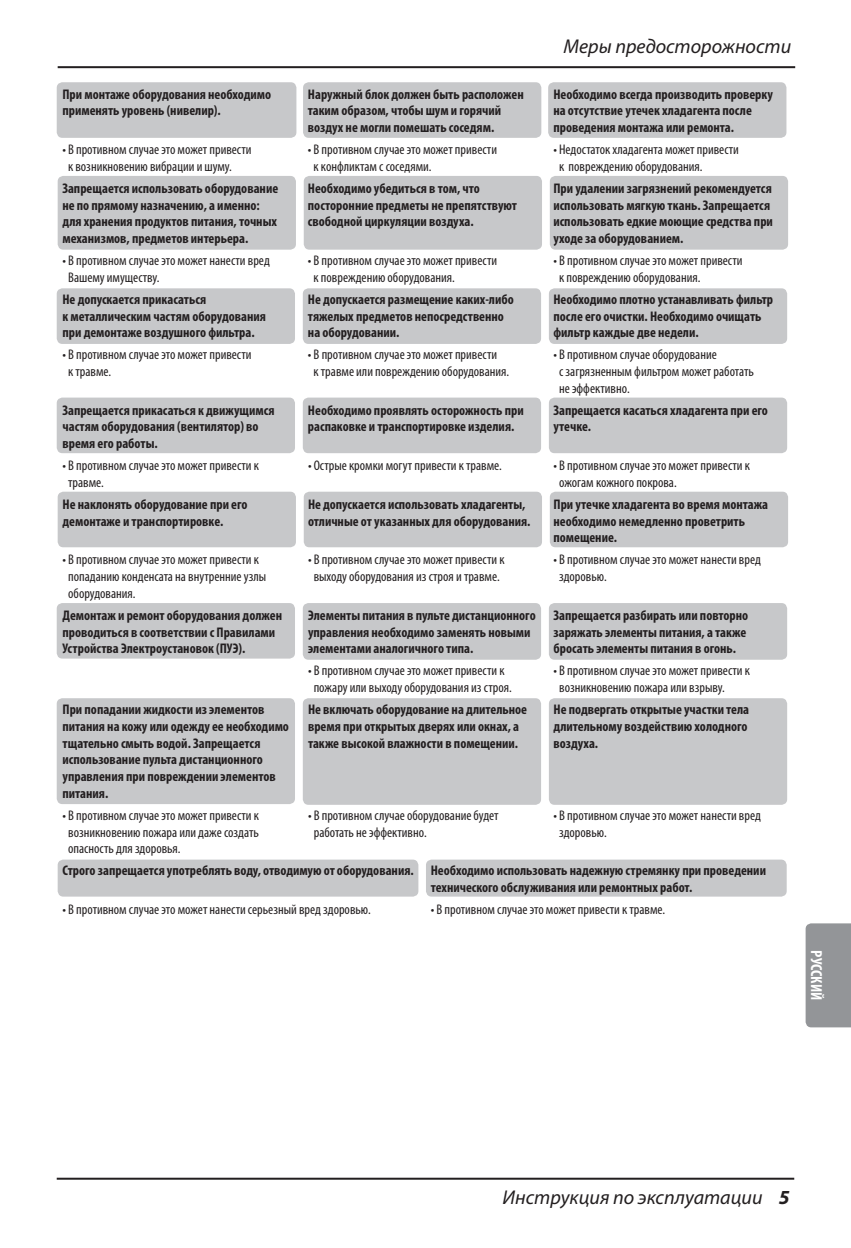
<style>
.page{position:relative;width:851px;height:1248px;background:#fff}
.page>*{position:absolute;margin:0;border:0;box-sizing:border-box;transform-origin:0 0}
.t1{font:italic 20px "Myriad Pro";color:#231f20}
.t2{font:700 condensed 16px "Myriad Pro";color:#fff}
.t3{font:700 condensed 14px/16.8px "Myriad Pro";color:#231f20}
.t4{font:condensed 14px/16.8px "Myriad Pro";color:#231f20}
.s1{font-weight:700}
</style>
<div class="page">
<hr style="left:57px;top:1177px;width:737px;height:2px;background:#231f20">
<hr style="left:58px;top:66px;width:737px;height:2px;background:#231f20">
<div style="left:805px;top:923px;width:45px;height:104px;background:#939598"></div>
<div style="left:58px;top:176px;width:238px;height:74px;background:#c7c8ca;border-radius:6px"></div>
<div style="left:57px;top:288px;width:238px;height:56px;background:#c7c8ca;border-radius:6px"></div>
<div style="left:57px;top:397px;width:238px;height:56px;background:#c7c8ca;border-radius:6px"></div>
<div style="left:58px;top:491px;width:238px;height:56px;background:#c7c8ca;border-radius:6px"></div>
<div style="left:57px;top:603px;width:238px;height:55px;background:#c7c8ca;border-radius:6px"></div>
<div style="left:57px;top:698px;width:238px;height:106px;background:#c7c8ca;border-radius:6px"></div>
<div style="left:58px;top:859px;width:360px;height:37px;background:#c7c8ca;border-radius:6px"></div>
<div style="left:426px;top:859px;width:360px;height:37px;background:#c7c8ca;border-radius:6px"></div>
<div style="left:304px;top:176px;width:238px;height:74px;background:#c7c8ca;border-radius:6px"></div>
<div style="left:303px;top:288px;width:238px;height:56px;background:#c7c8ca;border-radius:6px"></div>
<div style="left:303px;top:397px;width:238px;height:56px;background:#c7c8ca;border-radius:6px"></div>
<div style="left:304px;top:491px;width:238px;height:56px;background:#c7c8ca;border-radius:6px"></div>
<div style="left:303px;top:603px;width:238px;height:56px;background:#c7c8ca;border-radius:6px"></div>
<div style="left:303px;top:698px;width:238px;height:106px;background:#c7c8ca;border-radius:6px"></div>
<div style="left:549px;top:176px;width:239px;height:74px;background:#c7c8ca;border-radius:6px"></div>
<div style="left:549px;top:288px;width:238px;height:56px;background:#c7c8ca;border-radius:6px"></div>
<div style="left:549px;top:397px;width:238px;height:56px;background:#c7c8ca;border-radius:6px"></div>
<div style="left:549px;top:491px;width:239px;height:56px;background:#c7c8ca;border-radius:6px"></div>
<div style="left:549px;top:603px;width:238px;height:56px;background:#c7c8ca;border-radius:6px"></div>
<div style="left:549px;top:698px;width:238px;height:106px;background:#c7c8ca;border-radius:6px"></div>
<div style="left:57px;top:82px;width:239px;height:56px;background:#c7c8ca;border-radius:6px"></div>
<div style="left:303px;top:82px;width:238px;height:56px;background:#c7c8ca;border-radius:6px"></div>
<div style="left:548px;top:82px;width:238px;height:56px;background:#c7c8ca;border-radius:6px"></div>
<h1 class="t1" style="left:563px;top:34px;width:229px">Меры предосторожности</h1>
<p class="t3" style="left:62px;top:85px;width:210px">При монтаже оборудования необходимо применять уровень (нивелир).</p>
<p class="t3" style="left:308px;top:85px;width:217px">Наружный блок должен быть расположен таким образом, чтобы шум и горячий воздух не могли помешать соседям.</p>
<p class="t3" style="left:553px;top:85px;width:221px">Необходимо всегда производить проверку на отсутствие утечек хладагента после проведения монтажа или ремонта.</p>
<p class="t4" style="left:68px;top:141px;width:185px;text-indent:-6px">• В противном случае это может привести к возникновению вибрации и шуму.</p>
<p class="t4" style="left:313px;top:141px;width:185px;text-indent:-6px">• В противном случае это может привести к конфликтам с соседями.</p>
<p class="t4" style="left:559px;top:141px;width:181px;text-indent:-6px">• Недостаток хладагента может привести к повреждению оборудования.</p>
<p class="t3" style="left:62px;top:179px;width:217px">Запрещается использовать оборудование не по прямому назначению, а именно: для хранения продуктов питания, точных механизмов, предметов интерьера.</p>
<p class="t3" style="left:308px;top:179px;width:211px">Необходимо убедиться в том, что посторонние предметы не препятствуют свободной циркуляции воздуха.</p>
<p class="t3" style="left:553px;top:179px;width:221px">При удалении загрязнений рекомендуется использовать мягкую ткань. Запрещается использовать едкие моющие средства при уходе за оборудованием.</p>
<p class="t4" style="left:68px;top:252px;width:203px;text-indent:-6px">• В противном случае это может нанести вред<br>Вашему имуществу.</p>
<p class="t4" style="left:313px;top:252px;width:185px;text-indent:-6px">• В противном случае это может привести к повреждению оборудования.</p>
<p class="t4" style="left:559px;top:252px;width:185px;text-indent:-6px">• В противном случае это может привести к повреждению оборудования.</p>
<p class="t3" style="left:62px;top:290px;width:205px">Не допускается прикасаться<br>к металлическим частям оборудования при демонтаже воздушного фильтра.</p>
<p class="t3" style="left:308px;top:290px;width:207px">Не допускается размещение каких-либо тяжелых предметов непосредственно на оборудовании.</p>
<p class="t3" style="left:553px;top:290px;width:221px">Необходимо плотно устанавливать фильтр после его очистки. Необходимо очищать фильтр каждые две недели.</p>
<p class="t4" style="left:68px;top:346px;width:185px;text-indent:-6px">• В противном случае это может привести к травме.</p>
<p class="t4" style="left:313px;top:346px;width:197px;text-indent:-6px">• В противном случае это может привести<br>к травме или повреждению оборудования.</p>
<p class="t4" style="left:559px;top:346px;width:196px;text-indent:-6px">• В противном случае оборудование<br>с загрязненным фильтром может работать не эффективно.</p>
<p class="t3" style="left:62px;top:401px;width:214px">Запрещается прикасаться к движущимся частям оборудования (вентилятор) во время его работы.</p>
<p class="t3" style="left:308px;top:401px;width:217px">Необходимо проявлять осторожность при распаковке и транспортировке изделия.</p>
<p class="t3" style="left:553px;top:401px;width:216px">Запрещается касаться хладагента при его утечке.</p>
<p class="t4" style="left:68px;top:457px;width:192px;text-indent:-6px">• В противном случае это может привести к травме.</p>
<p class="t4" style="left:308px;top:457px;width:195px">• Острые кромки могут привести к травме.</p>
<p class="t4" style="left:559px;top:457px;width:192px;text-indent:-6px">• В противном случае это может привести к ожогам кожного покрова.</p>
<p class="t3" style="left:62px;top:495px;width:186px">Не наклонять оборудование при его демонтаже и транспортировке.</p>
<p class="t3" style="left:308px;top:495px;width:224px">Не допускается использовать хладагенты, отличные от указанных для оборудования.</p>
<p class="t3" style="left:553px;top:495px;width:216px">При утечке хладагента во время монтажа необходимо немедленно проветрить помещение.</p>
<p class="t4" style="left:68px;top:551px;width:199px;text-indent:-6px">• В противном случае это может привести к попаданию конденсата на внутренние узлы оборудования.</p>
<p class="t4" style="left:308px;top:551px;width:198px;text-align:center">• В противном случае это может привести к выходу оборудования из строя и травме.</p>
<p class="t4" style="left:559px;top:551px;width:203px;text-indent:-6px">• В противном случае это может нанести вред здоровью.</p>
<p class="t3" style="left:63px;top:606px;width:221px">Демонтаж и ремонт оборудования должен проводиться в соответствии с Правилами<br>Устройства Электроустановок (ПУЭ).</p>
<p class="t3" style="left:308px;top:606px;width:229px">Элементы питания в пульте дистанционного управления необходимо заменять новыми элементами аналогичного типа.</p>
<p class="t3" style="left:553px;top:606px;width:196px">Запрещается разбирать или повторно заряжать элементы питания, а также бросать элементы питания в огонь.</p>
<p class="t4" style="left:308px;top:662px;width:205px;text-align:center">• В противном случае это может привести к пожару или выходу оборудования из строя.</p>
<p class="t4" style="left:559px;top:662px;width:192px;text-indent:-6px">• В противном случае это может привести к возникновению пожара или взрыву.</p>
<p class="t3" style="left:63px;top:700px;width:228px">При попадании жидкости из элементов питания на кожу или одежду ее необходимо тщательно смыть водой. Запрещается использование пульта дистанционного управления при повреждении элементов питания.</p>
<p class="t3" style="left:308px;top:700px;width:220px">Не включать оборудование на длительное время при открытых дверях или окнах, а также высокой влажности в помещении.</p>
<p class="t3" style="left:553px;top:700px;width:197px;text-align:justify">Не подвергать открытые участки тела длительному воздействию холодного воздуха.</p>
<p class="t4" style="left:68px;top:806px;width:192px;text-align:justify;text-indent:-6px">• В противном случае это может привести к возникновению пожара или даже создать опасность для здоровья.</p>
<p class="t4" style="left:314px;top:806px;width:186px;text-indent:-6px">• В противном случае оборудование будет работать не эффективно.</p>
<p class="t4" style="left:559px;top:806px;width:203px;text-indent:-6px">• В противном случае это может нанести вред здоровью.</p>
<p class="t3" style="left:431px;top:861px;width:336px;text-indent:-368px">Строго запрещается употреблять воду, отводимую от оборудования. Необходимо использовать надежную стремянку при проведении технического обслуживания или ремонтных работ.</p>
<p class="t4" style="left:63px;top:900px;width:310px">• В противном случае это может нанести серьезный вред здоровью.</p>
<p class="t4" style="left:431px;top:900px;width:236px">• В противном случае это может привести к травме.</p>
<p class="t2" style="left:826px;top:950px;width:51px;rotate:90deg">РУССКИЙ</p>
<h1 class="t1" style="left:502px;top:1184px;width:288px">Инструкция по эксплуатации <span class="s1">5</span></h1>
</div>
